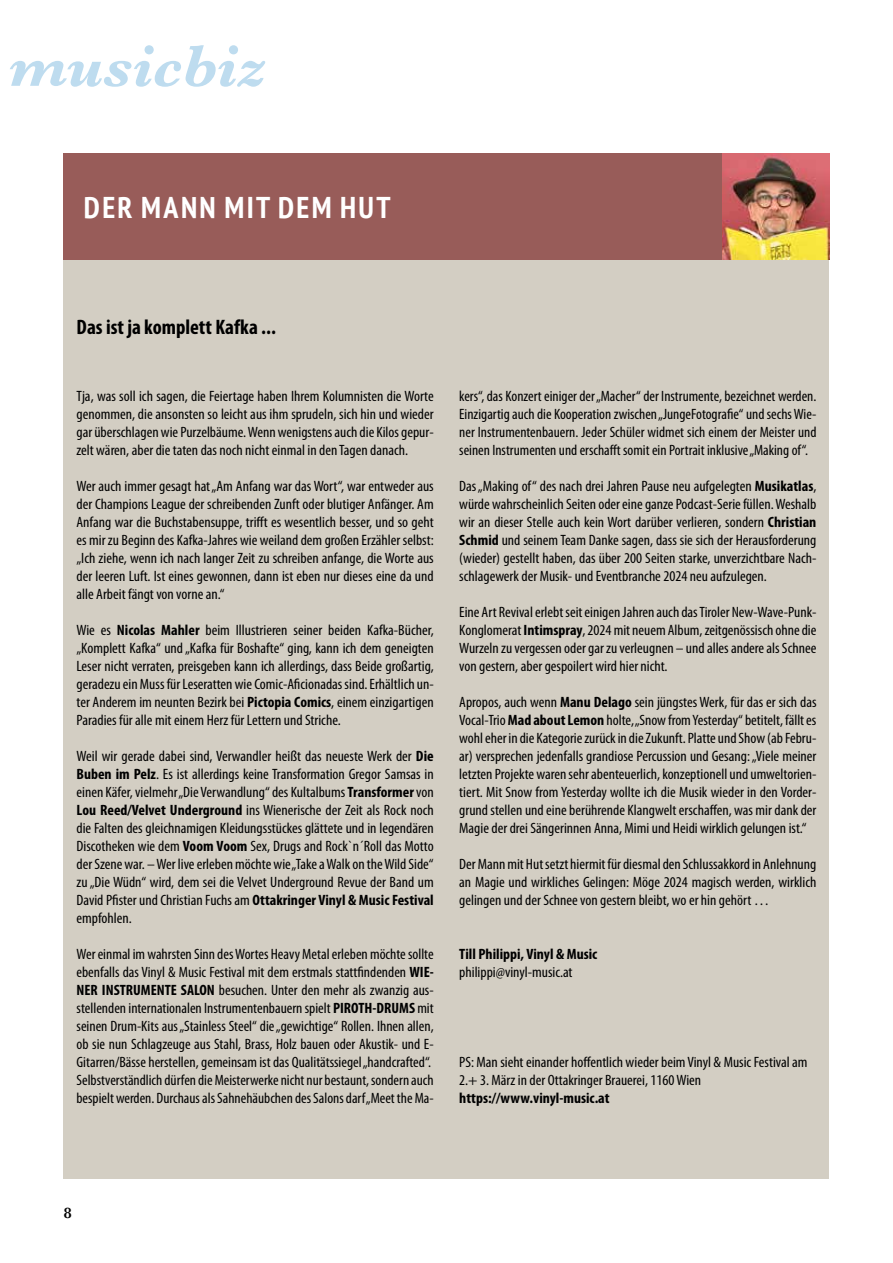
<style>
.page{position:relative;width:893px;height:1263px;background:#fff}
.page>*{position:absolute;margin:0;border:0;box-sizing:border-box;transform-origin:0 0}
.t1{font:italic 700 60px "Baskerville";color:#bedcef}
.t2{font:700 condensed 30px "PT Sans";letter-spacing:.08em;color:#fff}
.t3{font:700 condensed 21px "Myriad Pro";color:#000}
.t4{font:600 15.75px "Baskerville";color:#000}
.t5{font:condensed 15px/18px "Myriad Pro";color:#000;text-align:justify;scale:1.04 1}
.t6{font:condensed 15px/18px "Myriad Pro";color:#000}
.t7{font:700 condensed 15px "Myriad Pro";color:#000;scale:1.04 1}
.s1{font-weight:700}
</style>
<div class="page">
<div style="left:64px;top:185px;width:765px;height:994px;background:#d3cec3"></div>
<div style="left:64px;top:153px;width:736px;height:106px;background:#985c59"></div>
<img style="left:723px;top:153px;width:106px;height:106px">
<h1 class="t1" style="left:8px;top:25px;width:259px">musicbiz</h1>
<h2 class="t2" style="left:84px;top:187px;width:308px">DER MANN MIT DEM HUT</h2>
<h3 class="t3" style="left:77px;top:315px;width:201px">Das ist ja komplett Kafka ...</h3>
<p class="t5" style="left:77px;top:387px;width:345px">Tja, was soll ich sagen, die Feiertage haben Ihrem Kolumnisten die Worte genommen, die ansonsten so leicht aus ihm sprudeln, sich hin und wieder gar überschlagen wie Purzelbäume. Wenn wenigstens auch die Kilos gepur&shy;zelt wären, aber die taten das noch nicht einmal in den Tagen danach.</p>
<p class="t5" style="left:77px;top:477px;width:345px">Wer auch immer gesagt hat „Am Anfang war das Wort“, war entweder aus der Champions League der schreibenden Zunft oder blutiger Anfänger. Am Anfang war die Buchstabensuppe, trifft es wesentlich besser, und so geht es mir zu Beginn des Kafka-Jahres wie weiland dem großen Erzähler selbst: „Ich ziehe, wenn ich nach langer Zeit zu schreiben anfange, die Worte aus der leeren Luft. Ist eines gewonnen, dann ist eben nur dieses eine da und alle Arbeit fängt von vorne an.“</p>
<p class="t5" style="left:77px;top:621px;width:345px">Wie es <span class="s1">Nicolas Mahler</span> beim Illustrieren seiner beiden Kafka-Bücher, „Komplett Kafka“ und „Kafka für Boshafte“ ging, kann ich dem geneigten Leser nicht verraten, preisgeben kann ich allerdings, dass Beide großartig, geradezu ein Muss für Leseratten wie Comic-Aficionadas sind. Erhältlich un&shy;ter Anderem im neunten Bezirk bei <span class="s1">Pictopia Comics</span>, einem einzigartigen Paradies für alle mit einem Herz für Lettern und Striche.</p>
<p class="t5" style="left:77px;top:747px;width:345px">Weil wir gerade dabei sind, Verwandler heißt das neueste Werk der <span class="s1">Die Buben im Pelz</span>. Es ist allerdings keine Transformation Gregor Samsas in einen Käfer, vielmehr „Die Verwandlung“ des Kultalbums <span class="s1">Transformer</span> von <span class="s1">Lou Reed/Velvet Underground</span> ins Wienerische der Zeit als Rock noch die Falten des gleichnamigen Kleidungsstückes glättete und in legendären Discotheken wie dem <span class="s1">Voom Voom</span> Sex, Drugs and Rock`n´Roll das Motto der Szene war. – Wer live erleben möchte wie „Take a Walk on the Wild Side“ zu „Die Wüdn“ wird, dem sei die Velvet Underground Revue der Band um David Pfister und Christian Fuchs am <span class="s1">Ottakringer Vinyl &amp; Music Festival </span>empfohlen.</p>
<p class="t6" style="left:77px;top:945px;width:359px">Wer einmal im wahrsten Sinn des Wortes Heavy Metal erleben möchte sollte ebenfalls das Vinyl &amp; Music Festival mit dem erstmals stattfindenden <span class="s1">WIE-NER INSTRUMENTE SALON</span> besuchen. Unter den mehr als zwanzig aus&shy;stellenden internationalen Instrumentenbauern spielt <span class="s1">PIROTH-DRUMS</span> mit seinen Drum-Kits aus „Stainless Steel“ die „gewichtige“ Rollen. Ihnen allen, ob sie nun Schlagzeuge aus Stahl, Brass, Holz bauen oder Akustik- und E-Gitarren/Bässe herstellen, gemeinsam ist das Qualitätssiegel „handcrafted“.<br>Selbstverständlich dürfen die Meisterwerke nicht nur bestaunt, sondern auch bespielt werden. Durchaus als Sahnehäubchen des Salons darf „Meet the Ma-</p>
<p class="t6" style="left:459px;top:387px;width:359px;text-align:justify">kers“, das Konzert einiger der „Macher“ der Instrumente, bezeichnet werden.<br>Einzigartig auch die Kooperation zwischen „JungeFotografie“ und sechs Wie&shy;ner Instrumentenbauern. Jeder Schüler widmet sich einem der Meister und seinen Instrumenten und erschafft somit ein Portrait inklusive „Making of“.</p>
<p class="t5" style="left:459px;top:477px;width:345px">Das „Making of“ des nach drei Jahren Pause neu aufgelegten <span class="s1">Musikatlas</span>, würde wahrscheinlich Seiten oder eine ganze Podcast-Serie füllen. Weshalb wir an dieser Stelle auch kein Wort darüber verlieren, sondern <span class="s1">Christian Schmid</span> und seinem Team Danke sagen, dass sie sich der Herausforderung (wieder) gestellt haben, das über 200 Seiten starke, unverzichtbare Nach&shy;schlagewerk der Musik- und Eventbranche 2024 neu aufzulegen.</p>
<p class="t5" style="left:459px;top:603px;width:345px">Eine Art Revival erlebt seit einigen Jahren auch das Tiroler New-Wave-Punk-Konglomerat <span class="s1">Intimspray</span>, 2024 mit neuem Album, zeitgenössisch ohne die Wurzeln zu vergessen oder gar zu verleugnen – und alles andere als Schnee von gestern, aber gespoilert wird hier nicht.</p>
<p class="t5" style="left:459px;top:693px;width:345px">Apropos, auch wenn <span class="s1">Manu Delago</span> sein jüngstes Werk, für das er sich das Vocal-Trio <span class="s1">Mad about Lemon</span> holte, „Snow from Yesterday“ betitelt, fällt es wohl eher in die Kategorie zurück in die Zukunft. Platte und Show (ab Febru&shy;ar) versprechen jedenfalls grandiose Percussion und Gesang: „Viele meiner letzten Projekte waren sehr abenteuerlich, konzeptionell und umweltorien&shy;tiert. Mit Snow from Yesterday wollte ich die Musik wieder in den Vorder&shy;grund stellen und eine berührende Klangwelt erschaffen, was mir dank der Magie der drei Sängerinnen Anna, Mimi und Heidi wirklich gelungen ist.“</p>
<p class="t5" style="left:459px;top:855px;width:345px">Der Mann mit Hut setzt hiermit für diesmal den Schlussakkord in Anlehnung an Magie und wirkliches Gelingen: Möge 2024 magisch werden, wirklich gelingen und der Schnee von gestern bleibt, wo er hin gehört …</p>
<p class="t7" style="left:459px;top:946px;width:134px">Till Philippi, Vinyl &amp; Music</p>
<p class="t5" style="left:459px;top:963px;width:111px">philippi@vinyl-music.at</p>
<p class="t5" style="left:459px;top:1053px;width:336px">PS: Man sieht einander hoffentlich wieder beim Vinyl &amp; Music Festival am<br>2.+ 3. März in der Ottakringer Brauerei, 1160 Wien</p>
<p class="t7" style="left:459px;top:1090px;width:146px">https://www.vinyl-music.at</p>
<p class="t4" style="left:64px;top:1201px;width:9px">8</p>
</div>
